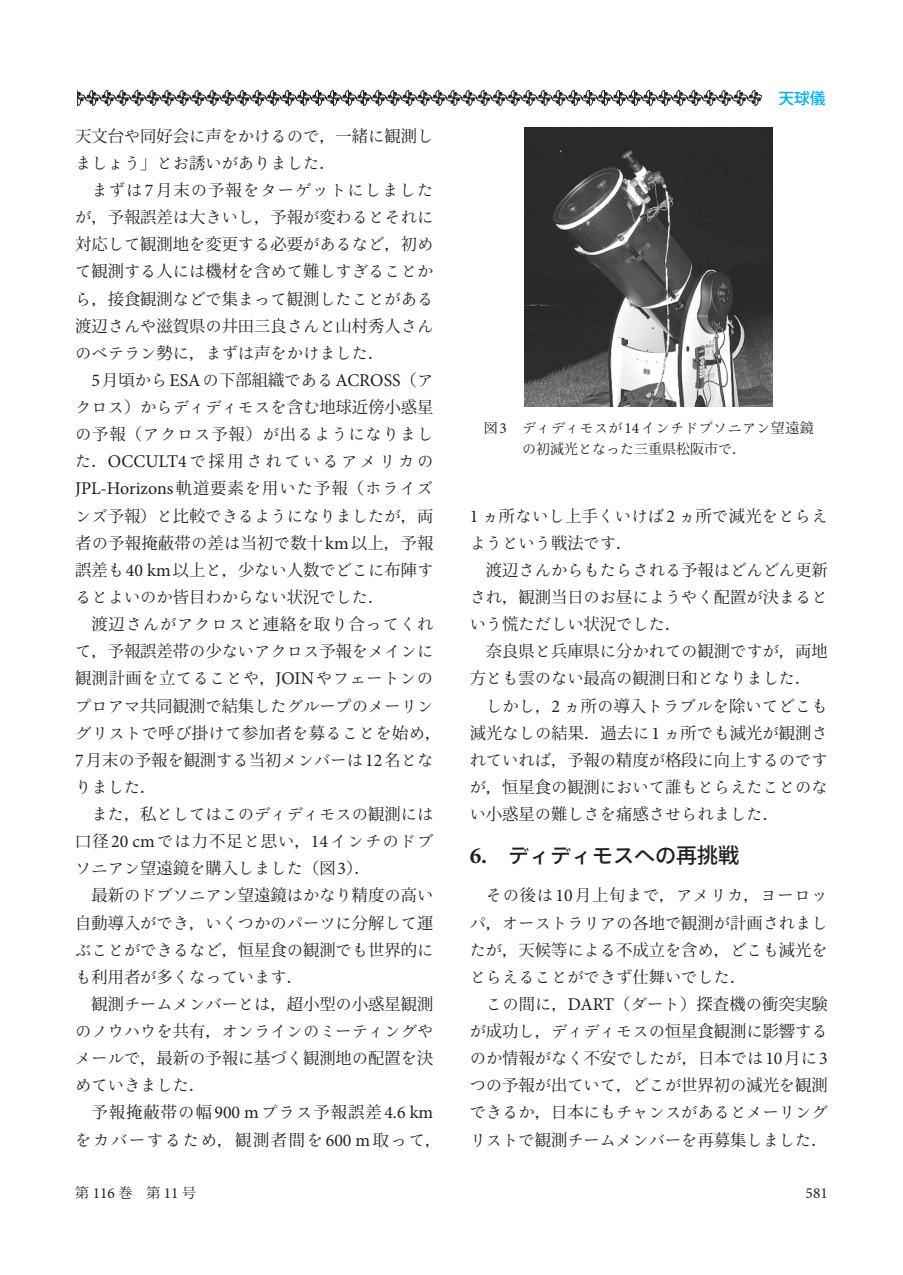
<style>
.page{position:relative;width:903px;height:1275px;background:#fff}
.page>*{position:absolute;margin:0;border:0;box-sizing:border-box;transform-origin:0 0}
.t1{font:500 21px "Ryo Gothic Plus N";color:#231f20}
.t2{font:17.85px "Minion Pro";color:#231f20}
.t3{font:16.28px/27.1px "Ryo Text Plus N";color:#231f20;text-align:justify}
.t4{font:16.28px/27.1px "Koz Min Pr 6 N";color:#231f20}
.t5{font:16.28px "Ryo Text Plus N";letter-spacing:.03em;color:#231f20}
.t6{font:16.28px "Ryo Text Plus N";letter-spacing:.065em;color:#231f20}
.t7{font:16.28px "Koz Min Pr 6 N";letter-spacing:.065em;color:#231f20}
.t8{font:16.28px "Ryo Text Plus N";letter-spacing:.025em;color:#231f20}
.t9{font:16.28px "Ryo Text Plus N";letter-spacing:.105em;color:#231f20}
.t10{font:16.28px "Ryo Text Plus N";letter-spacing:.07em;color:#231f20}
.t11{font:16.28px "Ryo Text Plus N";letter-spacing:.055em;color:#231f20}
.t12{font:500 15.75px "Koz Go Pr 6 N";color:#00aeef}
.t13{font:15.4px "Minion Pro";color:#231f20}
.t14{font:14px "Koz Min Pr 6 N";color:#231f20}
.t15{font:14px "Ryo Text Plus N";letter-spacing:.03em;color:#231f20}
.s1{font-family:"Ryo Text Plus N"}
.s2{font-family:"Koz Min Pr 6 N"}
.s3{font-family:"Minion Pro";font-size:17.85px}
.s4{font-family:"Koz Min Pr 6 N";font-size:16.28px}
.s5{font-family:"Ryo Text Plus N";font-size:16.28px}
.s6{font-family:"Minion Pro";font-size:15.4px}
.s7{font-family:"Minion Pro";font-weight:700;font-size:23.1px}
.s8{font-family:"Koz Go Pr 6 N"}
</style>
<div class="page">
<img style="left:525px;top:127px;width:248px;height:279px">
<svg style="left:77px;top:90px;width:685px;height:16px"></svg>
<p class="t4" style="left:75px;top:123px;width:360px">天文台<span class="s1">や</span>同好会<span class="s1">に</span>声<span class="s1">をかけるので</span>，一緒<span class="s1">に</span>観測<span class="s1">し</span></p>
<p class="t3" style="left:75px;top:150px;width:262px">ましょう<span class="s2">」</span>とお<span class="s2">誘</span>いがありました<span class="s2">．</span></p>
<p class="t10" style="left:91px;top:180px;width:343px">まずは<span class="s3">7</span><span class="s2">月末</span>の<span class="s2">予報</span>をターゲットにしました</p>
<p class="t3" style="left:75px;top:204px;width:360px">が<span class="s2">，予報誤差</span>は<span class="s2">大</span>きいし<span class="s2">，予報</span>が<span class="s2">変</span>わるとそれに</p>
<p class="t4" style="left:75px;top:231px;width:360px">対応<span class="s1">して</span>観測地<span class="s1">を</span>変更<span class="s1">する</span>必要<span class="s1">があるなど</span>，初<span class="s1">め</span></p>
<p class="t3" style="left:75px;top:258px;width:360px">て<span class="s2">観測</span>する<span class="s2">人</span>には<span class="s2">機材</span>を<span class="s2">含</span>めて<span class="s2">難</span>しすぎることから<span class="s2">，接食観測</span>などで<span class="s2">集</span>まって<span class="s2">観測</span>したことがある</p>
<p class="t4" style="left:75px;top:313px;width:360px">渡辺<span class="s1">さんや</span>滋賀県<span class="s1">の</span>井田三良<span class="s1">さんと</span>山村秀人<span class="s1">さん</span></p>
<p class="t3" style="left:75px;top:339px;width:311px">のベテラン<span class="s2">勢</span>に<span class="s2">，</span>まずは<span class="s2">声</span>をかけました<span class="s2">．</span></p>
<p class="t2" style="left:91px;top:368px;width:343px">5<span class="s4">月頃</span><span class="s5">から</span>ESA<span class="s5">の</span><span class="s4">下部組織</span><span class="s5">である</span>ACROSS<span class="s4">（</span><span class="s5">ア</span></p>
<p class="t3" style="left:75px;top:394px;width:360px">クロス<span class="s2">）</span>からディディモスを<span class="s2">含</span>む<span class="s2">地球近傍小惑星</span>の<span class="s2">予報（</span>アクロス<span class="s2">予報）</span>が<span class="s2">出</span>るようになりました<span class="s2">．</span><span class="s3">OCCULT4</span>で<span class="s2">採用</span>されているアメリカの</p>
<p class="t2" style="left:75px;top:477px;width:360px">JPL-Horizons<span class="s4">軌道要素</span><span class="s5">を</span><span class="s4">用</span><span class="s5">いた</span><span class="s4">予報（</span><span class="s5">ホライズ</span></p>
<p class="t3" style="left:75px;top:502px;width:360px">ンズ<span class="s2">予報）</span>と<span class="s2">比較</span>できるようになりましたが<span class="s2">，両</span></p>
<p class="t4" style="left:75px;top:530px;width:360px">者<span class="s1">の</span>予報掩蔽帯<span class="s1">の</span>差<span class="s1">は</span>当初<span class="s1">で</span>数十<span class="s3">km</span>以上，予報誤差<span class="s1">も</span><span class="s3">40 km</span>以上<span class="s1">と</span>，少<span class="s1">ない</span>人数<span class="s1">でどこに</span>布陣<span class="s1">す</span></p>
<p class="t3" style="left:75px;top:584px;width:311px">るとよいのか<span class="s2">皆目</span>わからない<span class="s2">状況</span>でした<span class="s2">．</span></p>
<p class="t11" style="left:91px;top:614px;width:343px"><span class="s2">渡辺</span>さんがアクロスと<span class="s2">連絡</span>を<span class="s2">取</span>り<span class="s2">合</span>ってくれ</p>
<p class="t3" style="left:75px;top:638px;width:360px">て<span class="s2">，予報誤差帯</span>の<span class="s2">少</span>ないアクロス<span class="s2">予報</span>をメインに</p>
<p class="t5" style="left:75px;top:668px;width:359px"><span class="s2">観測計画</span>を<span class="s2">立</span>てることや<span class="s2">，</span><span class="s3">JOIN</span>やフェートンの</p>
<p class="t3" style="left:75px;top:692px;width:360px">プロアマ<span class="s2">共同観測</span>で<span class="s2">結集</span>したグループのメーリン</p>
<p class="t8" style="left:75px;top:723px;width:368px">グリストで<span class="s2">呼</span>び<span class="s2">掛</span>けて<span class="s2">参加者</span>を<span class="s2">募</span>ることを<span class="s2">始</span>め<span class="s2">，</span></p>
<p class="t3" style="left:75px;top:746px;width:360px"><span class="s3">7</span><span class="s2">月末</span>の<span class="s2">予報</span>を<span class="s2">観測</span>する<span class="s2">当初</span>メンバーは<span class="s3">12</span><span class="s2">名</span>とな</p>
<p class="t3" style="left:75px;top:773px;width:83px">りました<span class="s2">．</span></p>
<p class="t3" style="left:91px;top:801px;width:343px">また<span class="s2">，私</span>としてはこのディディモスの<span class="s2">観測</span>には</p>
<p class="t6" style="left:75px;top:831px;width:360px"><span class="s2">口径</span><span class="s3">20 cm</span>では<span class="s2">力不足</span>と<span class="s2">思</span>い<span class="s2">，</span><span class="s3">14</span>インチのドブ</p>
<p class="t3" style="left:75px;top:855px;width:297px">ソニアン<span class="s2">望遠鏡</span>を<span class="s2">購入</span>しました<span class="s2">（図</span><span class="s3">3</span><span class="s2">）．</span></p>
<p class="t3" style="left:91px;top:882px;width:343px"><span class="s2">最新</span>のドブソニアン<span class="s2">望遠鏡</span>はかなり<span class="s2">精度</span>の<span class="s2">高</span>い</p>
<p class="t3" style="left:75px;top:909px;width:360px"><span class="s2">自動導入</span>ができ<span class="s2">，</span>いくつかのパーツに<span class="s2">分解</span>して<span class="s2">運</span></p>
<p class="t3" style="left:75px;top:936px;width:360px">ぶことができるなど<span class="s2">，恒星食</span>の<span class="s2">観測</span>でも<span class="s2">世界的</span>に</p>
<p class="t3" style="left:75px;top:963px;width:229px">も<span class="s2">利用者</span>が<span class="s2">多</span>くなっています<span class="s2">．</span></p>
<p class="t4" style="left:91px;top:991px;width:343px">観測<span class="s1">チームメンバーとは</span>，超小型<span class="s1">の</span>小惑星観測</p>
<p class="t3" style="left:75px;top:1018px;width:360px">のノウハウを<span class="s2">共有，</span>オンラインのミーティングや</p>
<p class="t4" style="left:75px;top:1045px;width:360px"><span class="s1">メールで</span>，最新<span class="s1">の</span>予報<span class="s1">に</span>基<span class="s1">づく</span>観測地<span class="s1">の</span>配置<span class="s1">を</span>決</p>
<p class="t3" style="left:75px;top:1072px;width:132px">めていきました<span class="s2">．</span></p>
<p class="t7" style="left:91px;top:1103px;width:343px">予報掩蔽帯<span class="s1">の</span>幅<span class="s3">900 m</span><span class="s1">プラス</span>予報誤差<span class="s3">4.6 km</span></p>
<p class="t9" style="left:75px;top:1129px;width:368px">をカバーするため<span class="s2">，観測者間</span>を<span class="s3">600 m</span><span class="s2">取</span>って<span class="s2">，</span></p>
<p class="t12" style="left:763px;top:89px;width:64px">　天球儀</p>
<p class="t15" style="left:484px;top:419px;width:332px"><span class="s2">図</span><span class="s6">3</span> ディディモスが<span class="s6">14</span>インチドブソニアン<span class="s2">望遠鏡</span></p>
<p class="t14" style="left:522px;top:441px;width:225px"><span class="s1">の</span>初減光<span class="s1">となった</span>三重県松阪市<span class="s1">で</span>．</p>
<p class="t3" style="left:470px;top:502px;width:360px"><span class="s3">1</span> ヵ<span class="s2">所</span>ないし<span class="s2">上手</span>くいけば<span class="s3">2</span> ヵ<span class="s2">所</span>で<span class="s2">減光</span>をとらえようという<span class="s2">戦法</span>です<span class="s2">．</span></p>
<p class="t3" style="left:470px;top:556px;width:360px;text-indent:16px"><span class="s2">渡辺</span>さんからもたらされる<span class="s2">予報</span>はどんどん<span class="s2">更新</span>され<span class="s2">，観測当日</span>のお<span class="s2">昼</span>にようやく<span class="s2">配置</span>が<span class="s2">決</span>まるという<span class="s2">慌</span>ただしい<span class="s2">状況</span>でした<span class="s2">．</span></p>
<p class="t4" style="left:486px;top:638px;width:343px">奈良県<span class="s1">と</span>兵庫県<span class="s1">に</span>分<span class="s1">かれての</span>観測<span class="s1">ですが</span>，両地</p>
<p class="t3" style="left:486px;top:665px;width:343px;text-indent:-16px"><span class="s2">方</span>とも<span class="s2">雲</span>のない<span class="s2">最高</span>の<span class="s2">観測日和</span>となりました<span class="s2">．</span>しかし<span class="s2">，</span><span class="s3">2</span> ヵ<span class="s2">所</span>の<span class="s2">導入</span>トラブルを<span class="s2">除</span>いてどこも</p>
<p class="t4" style="left:470px;top:719px;width:360px">減光<span class="s1">なしの</span>結果．過去<span class="s1">に</span><span class="s3">1</span> <span class="s1">ヵ</span>所<span class="s1">でも</span>減光<span class="s1">が</span>観測<span class="s1">さ</span></p>
<p class="t3" style="left:470px;top:746px;width:360px">れていれば<span class="s2">，予報</span>の<span class="s2">精度</span>が<span class="s2">格段</span>に<span class="s2">向上</span>するのですが<span class="s2">，恒星食</span>の<span class="s2">観測</span>において<span class="s2">誰</span>もとらえたことのない<span class="s2">小惑星</span>の<span class="s2">難</span>しさを<span class="s2">痛感</span>させられました<span class="s2">．</span></p>
<p class="t1" style="left:470px;top:841px;width:271px"><span class="s7">6.</span> ディディモスへの<span class="s8">再挑戦</span></p>
<p class="t3" style="left:470px;top:882px;width:360px;text-indent:16px">その<span class="s2">後</span>は<span class="s3">10</span><span class="s2">月上旬</span>まで<span class="s2">，</span>アメリカ<span class="s2">，</span>ヨーロッパ<span class="s2">，</span>オーストラリアの<span class="s2">各地</span>で<span class="s2">観測</span>が<span class="s2">計画</span>されましたが<span class="s2">，天候等</span>による<span class="s2">不成立</span>を<span class="s2">含</span>め<span class="s2">，</span>どこも<span class="s2">減光</span>をとらえることができず<span class="s2">仕舞</span>いでした<span class="s2">．</span></p>
<p class="t4" style="left:486px;top:991px;width:343px"><span class="s1">この</span>間<span class="s1">に</span>，<span class="s3">DART</span>（<span class="s1">ダート</span>）探査機<span class="s1">の</span>衝突実験</p>
<p class="t3" style="left:470px;top:1018px;width:360px">が<span class="s2">成功</span>し<span class="s2">，</span>ディディモスの<span class="s2">恒星食観測</span>に<span class="s2">影響</span>するのか<span class="s2">情報</span>がなく<span class="s2">不安</span>でしたが<span class="s2">，日本</span>では<span class="s3">10</span><span class="s2">月</span>に<span class="s3">3</span>つの<span class="s2">予報</span>が<span class="s2">出</span>ていて<span class="s2">，</span>どこが<span class="s2">世界初</span>の<span class="s2">減光</span>を<span class="s2">観測</span>できるか<span class="s2">，日本</span>にもチャンスがあるとメーリングリストで<span class="s2">観測</span>チームメンバーを<span class="s2">再募集</span>しました<span class="s2">．</span></p>
<p class="t14" style="left:75px;top:1185px;width:122px">第 <span class="s6">116</span> 巻　第 <span class="s6">11</span> 号</p>
<p class="t13" style="left:805px;top:1182px;width:24px">581</p>
</div>
